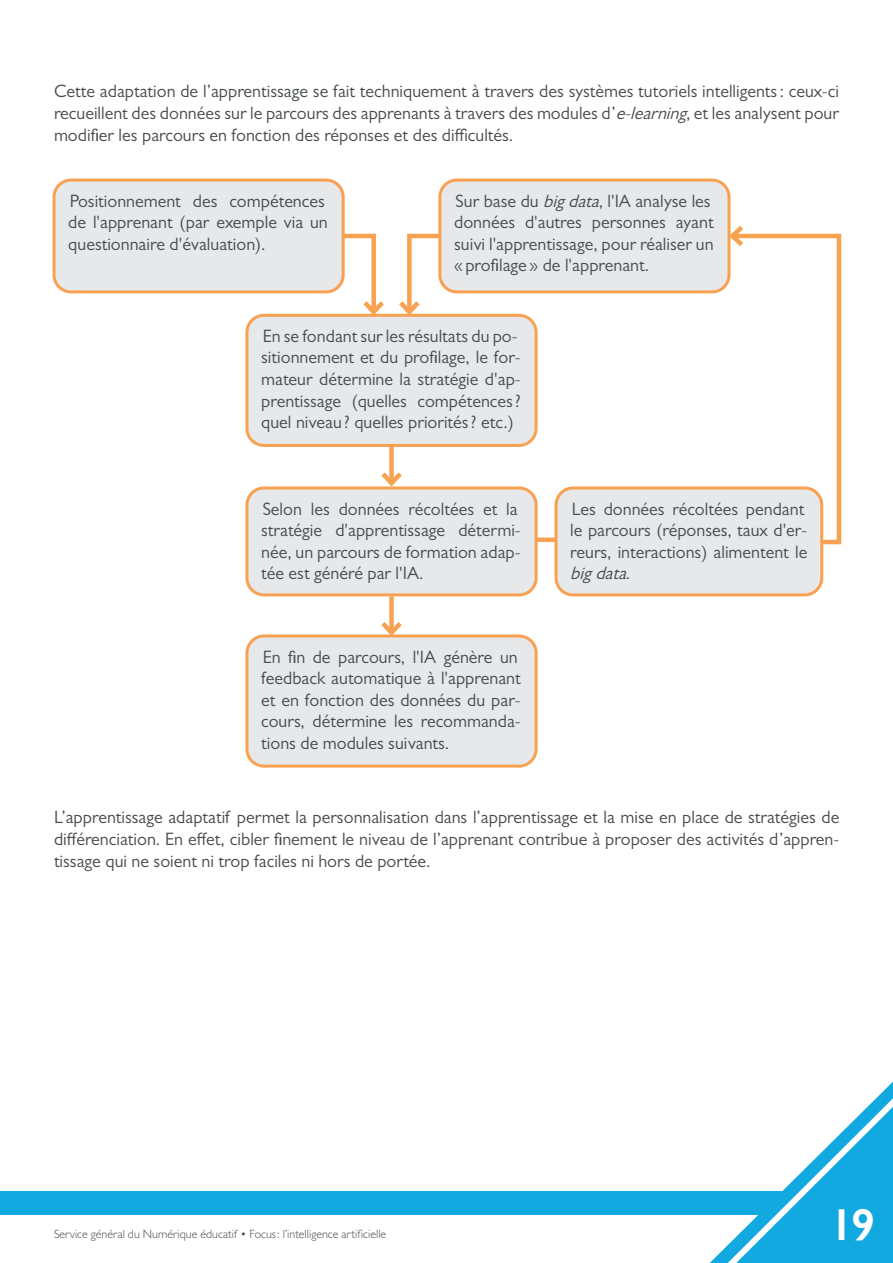
<style>
.page{position:relative;width:893px;height:1263px;background:#fff}
.page>*{position:absolute;margin:0;border:0;box-sizing:border-box;transform-origin:0 0}
.t1{font:600 45px "Gill Sans";color:#fff}
.t2{font:18px/21.6px "Gill Sans";color:#474b4c}
.t3{font:300 12px "Gill Sans";color:#474b4c}
.s1{font-style:italic}
</style>
<div class="page">
<div style="left:0;top:1191px;width:893px;height:23px;background:#12a9e1"></div>
<svg style="left:702px;top:1081px;width:191px;height:182px"></svg>
<svg style="left:726px;top:221px;width:116px;height:325px"></svg>
<div style="left:247px;top:315px;width:289px;height:130px;background:#e6e8e9;border-radius:17px"></div>
<div style="left:245px;top:314px;width:293px;height:133px;border:3px solid #f8a151;border-radius:17px"></div>
<div style="left:247px;top:488px;width:289px;height:107px;background:#e6e8e9;border-radius:17px"></div>
<div style="left:245px;top:486px;width:293px;height:110px;border:3px solid #f8a151;border-radius:17px"></div>
<div style="left:247px;top:636px;width:289px;height:130px;background:#e6e8e9;border-radius:17px"></div>
<div style="left:245px;top:634px;width:293px;height:134px;border:3px solid #f8a151;border-radius:17px"></div>
<div style="left:389px;top:447px;width:5px;height:36px;background:#f8a151"></div>
<svg style="left:377px;top:468px;width:29px;height:22px"></svg>
<svg style="left:306px;top:233px;width:171px;height:85px"></svg>
<div style="left:389px;top:596px;width:5px;height:37px;background:#f8a151"></div>
<svg style="left:377px;top:617px;width:29px;height:21px"></svg>
<div style="left:536px;top:537px;width:26px;height:5px;background:#f8a151"></div>
<div style="left:54px;top:180px;width:289px;height:112px;background:#e6e8e9;border-radius:17px"></div>
<div style="left:52px;top:179px;width:293px;height:114px;border:3px solid #f8a151;border-radius:17px"></div>
<div style="left:440px;top:180px;width:289px;height:112px;background:#e6e8e9;border-radius:17px"></div>
<div style="left:438px;top:179px;width:292px;height:114px;border:3px solid #f8a151;border-radius:17px"></div>
<div style="left:556px;top:488px;width:266px;height:107px;background:#e6e8e9;border-radius:17px"></div>
<div style="left:554px;top:486px;width:269px;height:110px;border:3px solid #f8a151;border-radius:17px"></div>
<p class="t2" style="left:54px;top:80px;width:786px;text-align:justify">Cette adaptation de l’apprentissage se fait techniquement à travers des systèmes tutoriels intelligents: ceux-ci recueillent des données sur le parcours des apprenants à travers des modules d’<span class="s1">e-learning</span>, et les analysent pour modifier les parcours en fonction des réponses et des difficultés.</p>
<p class="t2" style="left:68px;top:190px;width:261px">Positionnement des compétences de l'apprenant (par exemple via un questionnaire d'évaluation).</p>
<p class="t2" style="left:454px;top:190px;width:261px">Sur base du <span class="s1">big data</span>, l'IA analyse les données d'autres personnes ayant suivi l'apprentissage, pour réaliser un «profilage » de l'apprenant.</p>
<p class="t2" style="left:261px;top:325px;width:261px">En se fondant sur les résultats du po&shy;sitionnement et du profilage, le for&shy;mateur détermine la stratégie d'ap&shy;prentissage (quelles compétences? quel niveau ? quelles priorités? etc.)</p>
<p class="t2" style="left:261px;top:498px;width:261px">Selon les données récoltées et la stratégie d'apprentissage détermi&shy;née, un parcours de formation adap&shy;tée est généré par l'IA.</p>
<p class="t2" style="left:261px;top:646px;width:261px">En fin de parcours, l'IA génère un feedback automatique à l'apprenant et en fonction des données du par&shy;cours, détermine les recommanda&shy;tions de modules suivants.</p>
<p class="t2" style="left:570px;top:498px;width:239px">Les données récoltées pendant le parcours (réponses, taux d'er&shy;reurs, interactions) alimentent le <span class="s1">big data</span>.</p>
<p class="t2" style="left:54px;top:806px;width:787px;text-align:justify">L’apprentissage adaptatif permet la personnalisation dans l’apprentissage et la mise en place de stratégies de différenciation. En effet, cibler finement le niveau de l’apprenant contribue à proposer des activités d’appren&shy;tissage qui ne soient ni trop faciles ni hors de portée.</p>
<p class="t3" style="left:54px;top:1227px;width:334px">Service général du Numérique éducatif • Focus: l’intelligence artificielle</p>
<h1 class="t1" style="left:830px;top:1197px;width:47px">19</h1>
</div>
